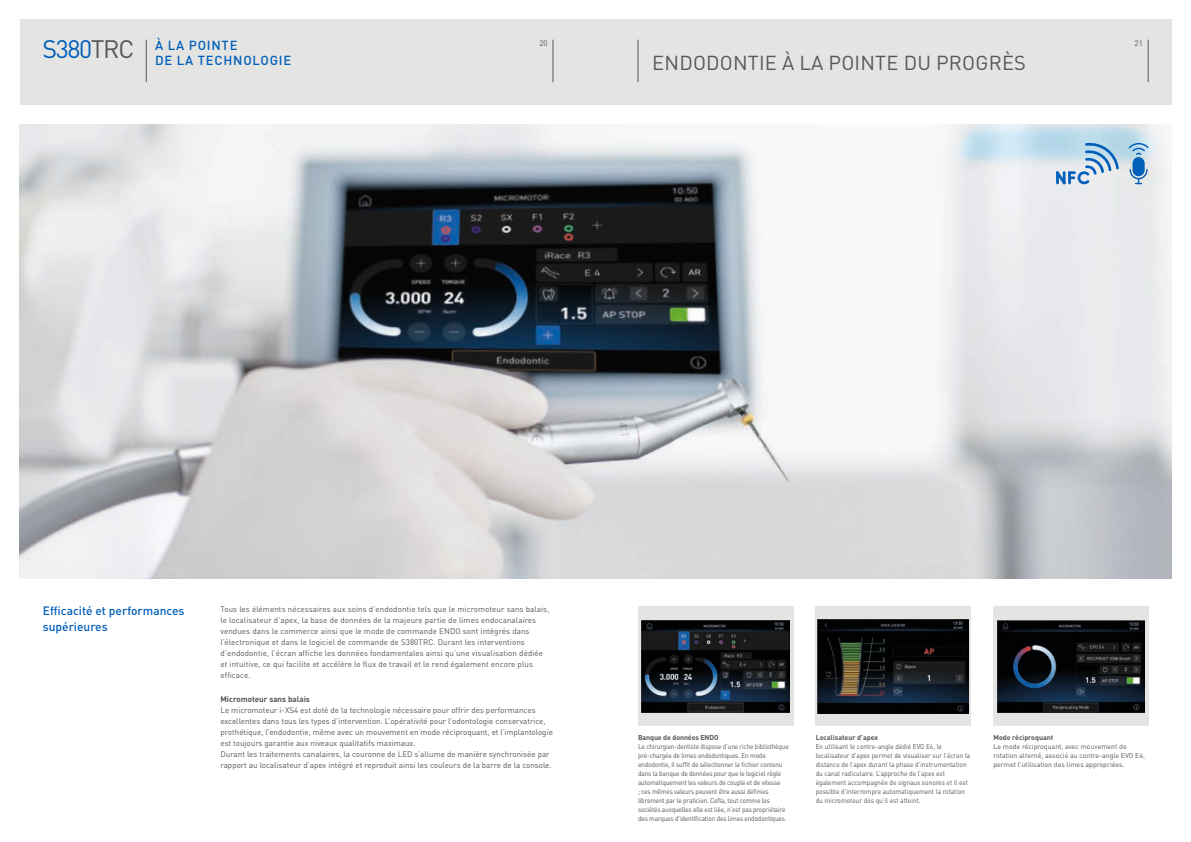
<style>
.page{position:relative;width:1191px;height:842px;background:#fff}
.page>*{position:absolute;margin:0;border:0;box-sizing:border-box;transform-origin:0 0}
.t1{font:20px "DIN Pro";letter-spacing:.01em;color:#575756}
.t2{font:500 13px "DIN Pro";letter-spacing:.06em;color:#005fb9}
.t3{font:500 12px/16px "DIN Pro";color:#005fb9}
.t4{font:8px/11px "DIN Pro";color:#575756}
.t5{font:700 8px "DIN Pro";color:#575756}
.t6{font:7px/9px "DIN Pro";letter-spacing:-.02em;color:#575756;scale:.92 1}
.t7{font:7px/9px "DIN Pro";color:#575756;scale:.93 1}
.t8{font:7px/9px "DIN Pro";color:#575756}
.t9{font:700 7px "DIN Pro";color:#575756}
.s1{font-weight:400;font-size:25px}
.s2{font-weight:400;font-size:25px;color:#575756}
</style>
<div class="page">
<div style="left:20px;top:20px;width:1151px;height:85px;background:#e4e4e3"></div>
<hr style="left:553px;top:40px;width:1px;height:42px;background:#575756">
<hr style="left:1148px;top:40px;width:1px;height:42px;background:#575756">
<hr style="left:638px;top:40px;width:1px;height:42px;background:#575756">
<div style="left:638px;top:607px;width:155px;height:119px;background:#e4e4e3"></div>
<img style="left:642px;top:620px;width:147px;height:92px">
<div style="left:815px;top:607px;width:155px;height:119px;background:#e4e4e3"></div>
<img style="left:817px;top:619px;width:151px;height:94px">
<div style="left:993px;top:607px;width:155px;height:119px;background:#e4e4e3"></div>
<img style="left:997px;top:620px;width:147px;height:93px">
<img style="left:20px;top:125px;width:1151px;height:453px">
<svg style="left:1128px;top:143px;width:20px;height:41px"></svg>
<svg style="left:1055px;top:141px;width:63px;height:43px"></svg>
<hr style="left:146px;top:40px;width:1px;height:42px;background:#575756">
<h2 class="t2" style="left:43px;top:36px;width:196px"><span class="s1">S380</span><span class="s2">TRC</span> À LA POINTE</h2>
<p class="t4" style="left:539px;top:37px;width:10px">20</p>
<p class="t4" style="left:1134px;top:37px;width:10px">21</p>
<h2 class="t2" style="left:155px;top:52px;width:138px">DE LA TECHNOLOGIE</h2>
<h1 class="t1" style="left:652px;top:49px;width:375px">ENDODONTIE À LA POINTE DU PROGRÈS</h1>
<h3 class="t3" style="left:43px;top:602px;width:143px">Efficacité et performances supérieures</h3>
<p class="t4" style="left:220px;top:603px;width:330px">Tous les éléments nécessaires aux soins d’endodontie tels que le micromoteur sans balais, le localisateur d’apex, la base de données de la majeure partie de limes endocanalaires vendues dans le commerce ainsi que le mode de commande ENDO sont intégrés dans l’électronique et dans le logiciel de commande de S380TRC. Durant les interventions d’endodontie, l’écran affiche les données fondamentales ainsi qu’une visualisation dédiée et intuitive, ce qui facilite et accélère le flux de travail et le rend également encore plus efficace.</p>
<p class="t5" style="left:220px;top:693px;width:91px">Micromoteur sans balais</p>
<p class="t4" style="left:220px;top:704px;width:334px">Le micromoteur i-XS4 est doté de la technologie nécessaire pour offrir des performances excellentes dans tous les types d’intervention. L’opérativité pour l’odontologie conservatrice, prothétique, l’endodontie, même avec un mouvement en mode réciproquant, et l’implantologie est toujours garantie aux niveaux qualitatifs maximaux.<br>Durant les traitements canalaires, la couronne de LED s’allume de manière synchronisée par rapport au localisateur d’apex intégré et reproduit ainsi les couleurs de la barre de la console.</p>
<p class="t9" style="left:638px;top:732px;width:82px">Banque de données ENDO</p>
<p class="t6" style="left:638px;top:741px;width:165px">Le chirurgien-dentiste dispose d’une riche bibliothèque pré-chargée de limes endodontiques. En mode endodontie, il suffit de sélectionner le fichier contenu dans la banque de données pour que le logiciel règle automatiquement les valeurs de couple et de vitesse<br>; ces mêmes valeurs peuvent être aussi définies librement par le praticien. Cefla, tout comme les sociétés auxquelles elle est liée, n’est pas propriétaire des marques d’identification des limes endodontiques.</p>
<p class="t9" style="left:815px;top:732px;width:64px">Localisateur d’apex</p>
<p class="t7" style="left:815px;top:741px;width:168px">En utilisant le contre-angle dédié EVO E4, le localisateur d’apex permet de visualiser sur l’écran la distance de l’apex durant la phase d’instrumentation du canal radiculaire. L’approche de l’apex est également accompagnée de signaux sonores et il est possible d’interrompre automatiquement la rotation du micromoteur dès qu’il est atteint.</p>
<p class="t9" style="left:993px;top:732px;width:61px">Mode réciproquant</p>
<p class="t8" style="left:993px;top:741px;width:153px">Le mode réciproquant, avec mouvement de rotation alterné, associé au contre-angle EVO E4, permet l’utilisation des limes appropriées.</p>
</div>
